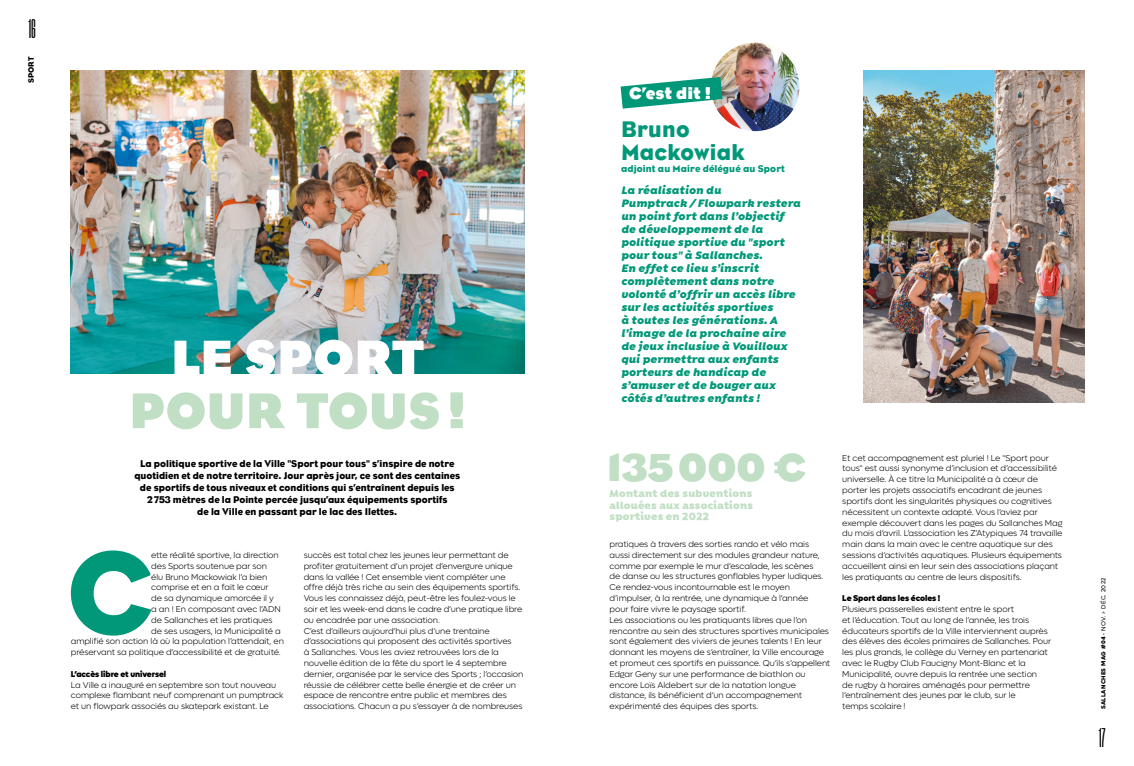
<style>
.page{position:relative;width:1134px;height:766px;background:#fff}
.page>*{position:absolute;margin:0;border:0;box-sizing:border-box;transform-origin:0 0}
.t1{font:120px "Eagle";color:#009879}
.titre{font:700 51.1px/52.7px "Eagle";color:#c1dfc4;text-align:center}
.t2{font:700 39.9px "Eagle";color:#c1dfc4}
.body{font:23px/23px "Eagle";letter-spacing:.01em;color:#009879}
.t3{font:500 20px "Tusker Grotesk 2500";color:#000}
.t4{font:700 17px "Eagle";letter-spacing:.01em;color:#fff}
.t5{font:italic 900 11.5px/13px "Isidora Sans Alt";letter-spacing:.02em;color:#009879}
.t6{font:900 10.9px/11.5px "Isidora Sans Alt";letter-spacing:.02em;color:#c1dfc4;text-align:justify}
.t7{font:10px/12px "Eagle";color:#000;text-align:center}
.body-2{font:10px "Eagle";letter-spacing:.01em;color:#009879}
.t8{font:300 8.5px/10.8px "Lufga";letter-spacing:-.01em;color:#000}
.t9{font:900 8.5px "Lufga";letter-spacing:-.01em;color:#000}
.rubrique{font:8px "Eagle";color:#000}
.t10{font:800 6px "Lufga";letter-spacing:.05em;color:#000}
.s1{color:#fff}
.s2{font-weight:400}
</style>
<div class="page">
<img style="left:711px;top:43px;width:88px;height:88px;border-radius:44px">
<svg style="left:621px;top:77px;width:101px;height:32px"></svg>
<img style="left:863px;top:71px;width:221px;height:331px">
<img style="left:71px;top:71px;width:453px;height:303px">
<h3 class="t3" style="left:28px;top:17px;width:9px">16</h3>
<p class="rubrique" style="left:26px;top:83px;width:28px;rotate:-90deg">SPORT</p>
<p class="titre" style="left:129px;top:330px;width:338px"><span class="s1">LE SPORT<br></span>POUR TOUS!</p>
<p class="t7" style="left:134px;top:457px;width:327px">La politique sportive de la Ville "Sport pour tous" s’inspire de notre quotidien et de notre territoire. Jour après jour, ce sont des centaines de sportifs de tous niveaux et conditions qui s’entraînent depuis les 2753 mètres de la Pointe percée jusqu’aux équipements sportifs<br>de la Ville en passant par le lac des Ilettes.</p>
<p class="t1" style="left:66px;top:518px;width:88px">C</p>
<p class="t8" style="left:151px;top:549px;width:129px">ette réalité sportive, la direction</p>
<p class="t8" style="left:304px;top:549px;width:220px">succès est total chez les jeunes leur permettant de profiter gratuitement d’un projet d’envergure unique dans la vallée ! Cet ensemble vient compléter une offre déjà très riche au sein des équipements sportifs.<br>Vous les connaissez déjà, peut-être les foulez-vous le soir et les week-end dans le cadre d’une pratique libre ou encadrée par une association.</p>
<p class="t8" style="left:304px;top:625px;width:221px">C’est d’ailleurs aujourd’hui plus d’une trentaine d’associations qui proposent des activités sportives<br>à Sallanches. Vous les aviez retrouvées lors de la nouvelle édition de la fête du sport le 4 septembre dernier, organisée par le service des Sports ; l’occasion réussie de célébrer cette belle énergie et de créer un espace de rencontre entre public et membres des associations. Chacun a pu s’essayer à de nombreuses</p>
<p class="t8" style="left:151px;top:560px;width:117px">des Sports soutenue par son</p>
<p class="t8" style="left:151px;top:571px;width:118px">élu Bruno Mackowiak l’a bien</p>
<p class="t8" style="left:151px;top:582px;width:119px">comprise et en a fait le cœur</p>
<p class="t8" style="left:151px;top:592px;width:124px">de sa dynamique amorcée il y</p>
<p class="t8" style="left:151px;top:603px;width:131px">a an ! En composant avec l’ADN</p>
<p class="t8" style="left:151px;top:614px;width:123px">de Sallanches et les pratiques</p>
<p class="t8" style="left:151px;top:625px;width:131px">de ses usagers, la Municipalité a</p>
<p class="t8" style="left:71px;top:636px;width:215px">amplifié son action là où la population l’attendait, en</p>
<p class="t8" style="left:71px;top:646px;width:211px">préservant sa politique d’accessibilité et de gratuité.</p>
<p class="t9" style="left:71px;top:668px;width:97px">L’accès libre et universel</p>
<p class="t8" style="left:71px;top:679px;width:214px">La Ville a inauguré en septembre son tout nouveau complexe flambant neuf comprenant un pumptrack et un flowpark associés au skatepark existant. Le</p>
<p class="t4" style="left:629px;top:82px;width:83px">C’est dit !</p>
<p class="body" style="left:621px;top:117px;width:125px">Bruno<br>Mackowiak</p>
<p class="body-2" style="left:621px;top:162px;width:165px">adjoint au Maire délégué au Sport</p>
<p class="t5" style="left:621px;top:183px;width:181px">La réalisation du<br>Pumptrack / Flowpark restera un point fort dans l’objectif de développement de la politique sportive du "sport pour tous" à Sallanches.<br>En effet ce lieu s’inscrit complètement dans notre volonté d’offrir un accès libre sur les activités sportives<br>à toutes les générations. A l’image de la prochaine aire de jeux inclusive à Vouilloux qui permettra aux enfants porteurs de handicap de s’amuser et de bouger aux côtés d’autres enfants !</p>
<p class="t2" style="left:607px;top:443px;width:201px">135000 €</p>
<p class="t6" style="left:609px;top:488px;width:145px">Montant des subventions allouées aux associations sportives en 2022</p>
<p class="t8" style="left:609px;top:538px;width:215px">pratiques à travers des sorties rando et vélo mais aussi directement sur des modules grandeur nature, comme par exemple le mur d’escalade, les scènes de danse ou les structures gonflables hyper ludiques.<br>Ce rendez-vous incontournable est le moyen d’impulser, à la rentrée, une dynamique à l’année pour faire vivre le paysage sportif.</p>
<p class="t8" style="left:609px;top:614px;width:222px">Les associations ou les pratiquants libres que l’on rencontre au sein des structures sportives municipales sont également des viviers de jeunes talents ! En leur donnant les moyens de s’entraîner, la Ville encourage et promeut ces sportifs en puissance. Qu’ils s’appellent Edgar Geny sur une performance de biathlon ou encore Loïs Aldebert sur de la natation longue distance, ils bénéficient d’un accompagnement expérimenté des équipes des sports.</p>
<p class="t8" style="left:842px;top:452px;width:222px">Et cet accompagnement est pluriel ! Le "Sport pour tous" est aussi synonyme d’inclusion et d’accessibilité universelle. À ce titre la Municipalité a à cœur de porter les projets associatifs encadrant de jeunes sportifs dont les singularités physiques ou cognitives nécessitent un contexte adapté. Vous l’aviez par exemple découvert dans les pages du Sallanches Mag du mois d’avril. L’association les Z’Atypiques 74 travaille main dans la main avec le centre aquatique sur des sessions d’activités aquatiques. Plusieurs équipements accueillent ainsi en leur sein des associations plaçant les pratiquants au centre de leurs dispositifs.</p>
<p class="t9" style="left:842px;top:593px;width:100px">Le Sport dans les écoles !</p>
<p class="t8" style="left:842px;top:603px;width:210px">Plusieurs passerelles existent entre le sport<br>et l’éducation. Tout au long de l’année, les trois éducateurs sportifs de la Ville interviennent auprès des élèves des écoles primaires de Sallanches. Pour les plus grands, le collège du Verney en partenariat avec le Rugby Club Faucigny Mont-Blanc et la Municipalité, ouvre depuis la rentrée une section<br>de rugby à horaires aménagés pour permettre l’entraînement des jeunes par le club, sur le<br>temps scolaire !</p>
<p class="t10" style="left:1100px;top:709px;width:133px;rotate:-90deg">SALLANCHES MAG #04 <span class="s2">• NOV. &gt; DÉC. 2022</span></p>
<h3 class="t3" style="left:1099px;top:725px;width:8px">17</h3>
</div>
